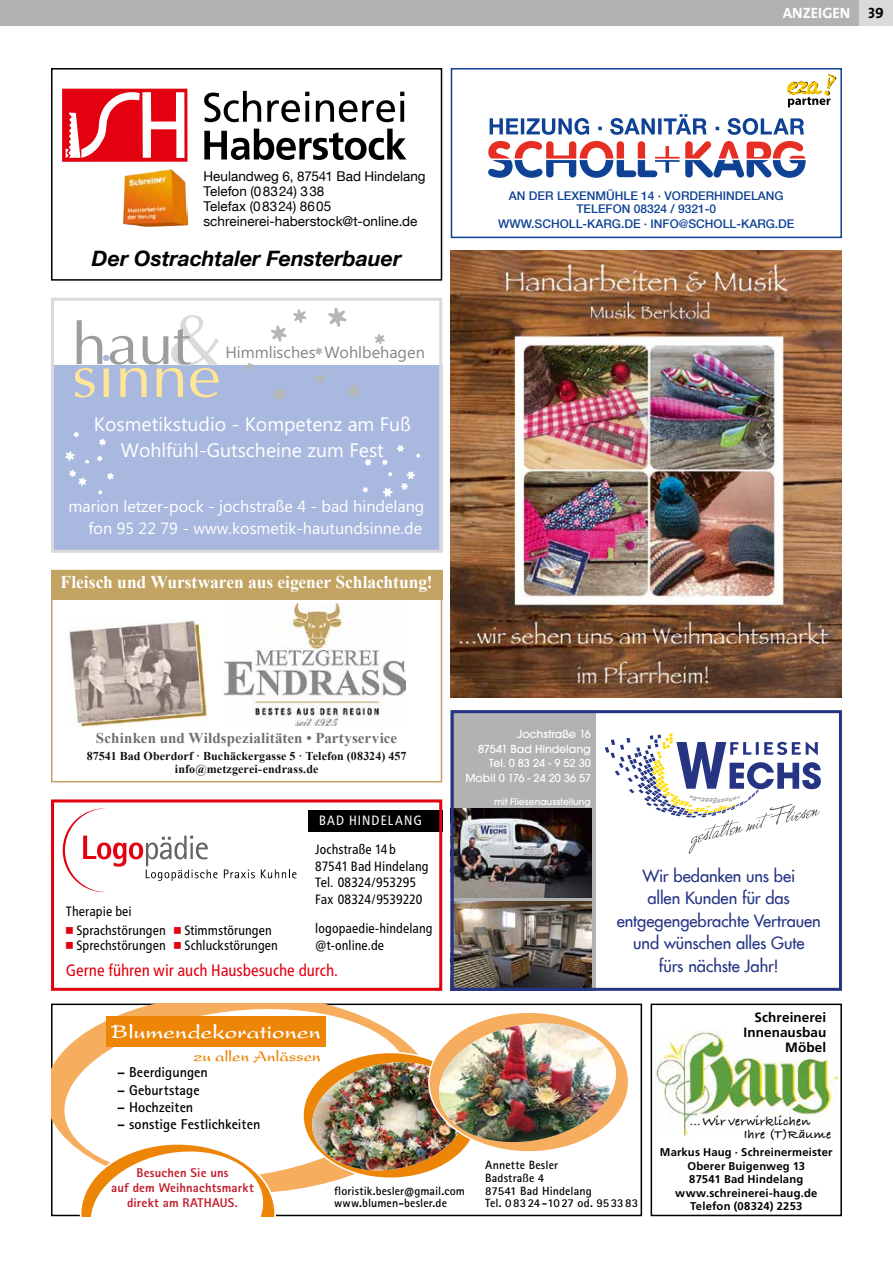
<style>
.page{position:relative;width:893px;height:1263px;background:#fff}
.page>*{position:absolute;margin:0;border:0;box-sizing:border-box;transform-origin:0 0}
.t1{font:italic 700 21.3px "Helvetica Neue LT Com";color:#000}
.t2{font:700 21px "Present Com";color:#fff}
.t3{font:19.5px/26px "Ebrima";color:#fff;text-align:center}
.t4{font:700 18px "Times New Roman";letter-spacing:-.005em;color:#fff}
.t5{font:500 16.5px/22.5px "Futura Com";letter-spacing:-.005em;color:#253483;text-align:center}
.t6{font:condensed 16.5px "Frutiger Neue LT Pro";letter-spacing:-.005em;color:#e3000f}
.t7{font:700 16.5px "Present Com";color:#ed8506;scale:.9 1}
.t8{font:16.2px/21.6px "Ebrima";color:#fff;text-align:right}
.t9{font:16.2px "Ebrima";color:#858685}
.t10{font:700 15px "Times New Roman";letter-spacing:.005em;color:#6e6f6f}
.t11{font:15px "The Mix Bold Caps";letter-spacing:.005em;color:#fff}
.t12{font:700 14.25px "Rotis Sans Serif Pro";letter-spacing:.005em;color:#000}
.t13{font:condensed 13.5px/16.5px "Frutiger Neue LT Pro";letter-spacing:.005em;color:#000}
.t14{font:13.5px/15px "Helvetica Neue LT Com";color:#000}
.t15{font:700 13.5px/15px "Frutiger LT Com";letter-spacing:.01em;color:#000;text-align:right}
.t16{font:condensed 13.5px "Frutiger Neue LT Pro";letter-spacing:.08em;color:#fff}
.t17{font:700 13.35px/13.4px "Bradley Hand ITC Std";letter-spacing:.01em;color:#000}
.t18{font:800 12.75px/15px "Rotis Sans Serif Pro";letter-spacing:.01em;color:#c21e2d;text-align:center}
.t19{font:500 12.15px/14.7px "Avant Garde Gothic Itc T";color:#fff;text-align:right}
.t20{font:700 12px/12.8px "Rotis Sans Serif Pro";letter-spacing:.01em;color:#000}
.t21{font:500 12px/14px "Helvetica Neue LT Com";color:#0f4295;text-align:center}
.t22{font:700 12px/12.8px "Times New Roman";letter-spacing:.01em;color:#101110;text-align:center}
.t23{font:700 11.25px/13.5px "Frutiger LT Com";letter-spacing:.015em;color:#000;text-align:center}
.t24{font:500 10.2px "Avant Garde Gothic Itc T";color:#fff}
.s1{color:#000}
.s2{font-family:"Universal Std Newswith Comm Pi";font-stretch:normal;color:#e3000f}
</style>
<div class="page">
<div style="left:859px;top:0;width:34px;height:26px;background:#dadada"></div>
<div style="left:0;top:0;width:859px;height:26px;background:#b1b2b3"></div>
<svg style="left:488px;top:74px;width:349px;height:104px"></svg>
<div style="left:479px;top:70px;width:305px;height:42px;background:#fff"></div>
<div style="left:451px;top:68px;width:391px;height:170px;border:2px solid #0f4295"></div>
<div style="left:651px;top:1003px;width:191px;height:213px;border:2px solid #000"></div>
<img style="left:655px;top:1031px;width:182px;height:105px">
<svg style="left:51px;top:1003px;width:382px;height:190px"></svg>
<svg style="left:59px;top:1003px;width:355px;height:185px"></svg>
<div style="left:107px;top:1016px;width:219px;height:31px;background:#ed8506"></div>
<svg style="left:429px;top:1012px;width:200px;height:140px"></svg>
<img style="left:309px;top:1017px;width:310px;height:158px">
<img style="left:439px;top:1023px;width:177px;height:119px">
<svg style="left:80px;top:1143px;width:196px;height:73px"></svg>
<div style="left:55px;top:365px;width:383px;height:184px;background:#a9b8df"></div>
<svg style="left:75px;top:315px;width:144px;height:82px"></svg>
<svg style="left:246px;top:308px;width:139px;height:93px"></svg>
<svg style="left:363px;top:445px;width:57px;height:52px"></svg>
<svg style="left:65px;top:432px;width:49px;height:62px"></svg>
<div style="left:51px;top:298px;width:391px;height:255px;border:3px solid #dadada"></div>
<img style="left:223px;top:604px;width:183px;height:122px">
<div style="left:51px;top:570px;width:391px;height:212px;border:2px solid #c2a362"></div>
<div style="left:51px;top:570px;width:391px;height:30px;background:#c2a362"></div>
<img style="left:68px;top:619px;width:139px;height:107px">
<div style="left:308px;top:810px;width:134px;height:22px;background:#000"></div>
<div style="left:51px;top:799px;width:391px;height:192px;border:3px solid #e3000f"></div>
<svg style="left:63px;top:808px;width:155px;height:84px"></svg>
<svg style="left:224px;top:869px;width:31px;height:9px"></svg>
<svg style="left:261px;top:869px;width:35px;height:9px"></svg>
<img style="left:451px;top:251px;width:391px;height:446px">
<div style="left:451px;top:710px;width:145px;height:281px;background:#b1b2b3"></div>
<img style="left:455px;top:901px;width:137px;height:86px">
<img style="left:455px;top:808px;width:137px;height:89px">
<svg style="left:605px;top:733px;width:216px;height:121px"></svg>
<div style="left:451px;top:710px;width:391px;height:281px;border:3px solid #253483"></div>
<div style="left:51px;top:68px;width:391px;height:213px;border:2px solid #000"></div>
<img style="left:123px;top:169px;width:65px;height:58px">
<svg style="left:62px;top:89px;width:125px;height:73px"></svg>
<svg style="left:204px;top:91px;width:202px;height:69px"></svg>
<p class="t11" style="left:783px;top:1px;width:102px">ANZEIGEN <span class="s1">39</span></p>
<p class="t14" style="left:203px;top:169px;width:224px">Heulandweg 6, 87541 Bad Hindelang<br>Telefon (08324) 338<br>Telefax (08324) 8605 schreinerei-haberstock@t-online.de</p>
<h1 class="t1" style="left:92px;top:245px;width:311px">Der Ostrachtaler Fensterbauer</h1>
<p class="t9" style="left:225px;top:341px;width:201px">Himmlisches Wohlbehagen</p>
<h3 class="t3" style="left:94px;top:412px;width:318px">Kosmetikstudio - Kompetenz am Fuß<br>Wohlfühl-Gutscheine zum Fest</h3>
<p class="t8" style="left:68px;top:497px;width:357px">marion letzer-pock - jochstraße 4 - bad hindelang fon 95 22 79 - www.kosmetik-hautundsinne.de</p>
<h3 class="t4" style="left:61px;top:570px;width:373px">Fleisch und Wurstwaren aus eigener Schlachtung!</h3>
<p class="t21" style="left:498px;top:189px;width:298px">AN DER LEXENMÜHLE 14 ∙ VORDERHINDELANG<br>TELEFON 08324 / 9321-0<br>WWW.SCHOLL-KARG.DE ∙ INFO@SCHOLL-KARG.DE</p>
<p class="t10" style="left:96px;top:728px;width:303px">Schinken und Wildspezialitäten • Partyservice</p>
<p class="t22" style="left:87px;top:750px;width:321px">87541 Bad Oberdorf · Buchäckergasse 5 · Telefon (08324) 457 info@metzgerei-endrass.de</p>
<p class="t16" style="left:319px;top:812px;width:104px">BAD HINDELANG</p>
<p class="t13" style="left:315px;top:841px;width:115px">Jochstraße 14b<br>87541 Bad Hindelang<br>Tel. 08324/953295<br>Fax 08324/9539220</p>
<p class="t13" style="left:315px;top:920px;width:119px">logopaedie-hindelang @t-online.de</p>
<p class="t13" style="left:66px;top:901px;width:207px;line-height:19px">Therapie bei<br><span class="s2">◾</span> Sprachstörungen <span class="s2">◾</span> Stimmstörungen</p>
<p class="t13" style="left:66px;top:936px;width:214px"><span class="s2">◾</span> Sprechstörungen <span class="s2">◾</span> Schluckstörungen</p>
<p class="t6" style="left:66px;top:961px;width:274px">Gerne führen wir auch Hausbesuche durch.</p>
<h2 class="t2" style="left:111px;top:1019px;width:211px">Blumendekorationen</h2>
<p class="t7" style="left:193px;top:1047px;width:143px">zu allen Anlässen</p>
<p class="t12" style="left:117px;top:1064px;width:92px">– Beerdigungen</p>
<p class="t12" style="left:117px;top:1081px;width:84px">– Geburtstage</p>
<p class="t12" style="left:117px;top:1098px;width:78px">– Hochzeiten</p>
<p class="t12" style="left:117px;top:1115px;width:145px">– sonstige Festlichkeiten</p>
<p class="t19" style="left:465px;top:726px;width:127px">Jochstraße 16<br>87541 Bad Hindelang<br>Tel. 083 24-95230<br>Mobil 0 176 - 24 20 36 57</p>
<p class="t24" style="left:494px;top:795px;width:98px">mit Fliesenausstellung</p>
<p class="t5" style="left:617px;top:863px;width:206px">Wir bedanken uns bei<br>allen Kunden für das entgegengebrachte Vertrauen und wünschen alles Gute<br>fürs nächste Jahr!</p>
<p class="t15" style="left:743px;top:1010px;width:84px">Schreinerei<br>Innenausbau<br>Möbel</p>
<p class="t17" style="left:744px;top:1115px;width:89px;text-indent:-54px">…Wir verwirklichen<br>Ihre (T)Räume</p>
<p class="t18" style="left:111px;top:1165px;width:144px">Besuchen Sie uns<br>auf dem Weihnachtsmarkt direkt am RATHAUS.</p>
<p class="t20" style="left:334px;top:1184px;width:132px">floristik.besler@gmail.com www.blumen-besler.de</p>
<p class="t20" style="left:485px;top:1158px;width:155px">Annette Besler<br>Badstraße 4<br>87541 Bad Hindelang<br>Tel. 08324-1027 od. 953383</p>
<p class="t23" style="left:660px;top:1146px;width:174px">Markus Haug · Schreinermeister<br>Oberer Buigenweg 13<br>87541 Bad Hindelang www.schreinerei-haug.de<br>Telefon (08324) 2253</p>
</div>
